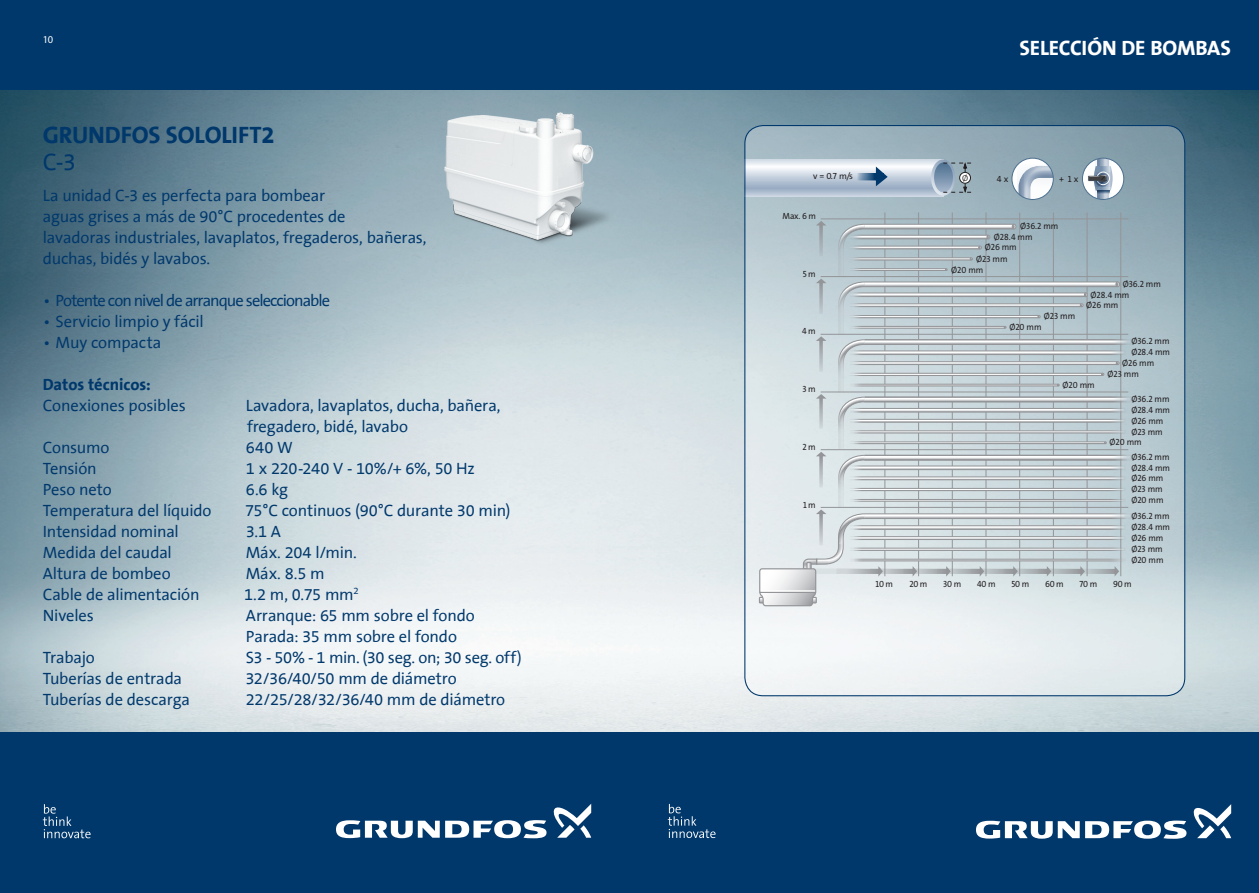
<style>
.page{position:relative;width:1259px;height:893px;background:#fff}
.page>*{position:absolute;margin:0;border:0;box-sizing:border-box;transform-origin:0 0}
.t1{font:700 24px "Grundfos The Sans";letter-spacing:-.005em;color:#00386c}
.t2{font:24px "Grundfos The Sans";color:#00386c}
.t3{font:700 21px "Grundfos The Sans";letter-spacing:-.005em;color:#fff}
.t4{font:16.5px/21px "Grundfos The Sans";letter-spacing:-.01em;color:#00386c}
.t5{font:16.5px "Grundfos The Sans";letter-spacing:-.06em;color:#00386c}
.t6{font:700 16.5px "Grundfos The Sans";letter-spacing:-.005em;color:#00386c}
.t7{font:10.5px "Myriad Pro";color:#fff}
.t8{font:9px/10.8px "Grundfos The Sans OT 5 R";color:#231f20;scale:.95 1}
.t9{font:9px "Grundfos The Sans OT 5 R";color:#231f20}
.t10{font:8.55px "The Sans Grundfos 4 SL";color:#231f20}
</style>
<div class="page">
<img style="left:0;top:89px;width:1258px;height:643px">
<img style="left:370px;top:89px;width:283px;height:199px">
<div style="left:0;top:0;width:1259px;height:89px;background:#00386c"></div>
<div style="left:0;top:732px;width:1259px;height:161px;background:#00386c"></div>
<svg style="left:976px;top:821px;width:103px;height:18px"></svg>
<svg style="left:1085px;top:821px;width:101px;height:18px"></svg>
<svg style="left:1193px;top:804px;width:38px;height:34px"></svg>
<svg style="left:336px;top:820px;width:210px;height:18px"></svg>
<svg style="left:553px;top:804px;width:38px;height:34px"></svg>
<svg style="left:43px;top:804px;width:48px;height:34px"></svg>
<svg style="left:668px;top:804px;width:47px;height:34px"></svg>
<svg style="left:745px;top:126px;width:439px;height:570px"></svg>
<hr style="left:1019px;top:212px;width:1px;height:364px;background:#939598">
<hr style="left:1053px;top:212px;width:1px;height:364px;background:#939598">
<hr style="left:1086px;top:212px;width:1px;height:364px;background:#939598">
<hr style="left:1120px;top:212px;width:1px;height:364px;background:#939598">
<hr style="left:884px;top:212px;width:1px;height:364px;background:#939598">
<hr style="left:918px;top:212px;width:1px;height:364px;background:#939598">
<hr style="left:952px;top:212px;width:1px;height:364px;background:#939598">
<hr style="left:985px;top:212px;width:1px;height:364px;background:#939598">
<hr style="left:820px;top:218px;width:308px;height:1px;background:#939598">
<svg style="left:759px;top:221px;width:372px;height:385px;background:#c4cfd3"></svg>
<div style="left:850px;top:536px;width:275px;height:4px;border:1px solid #939598"></div>
<hr style="left:850px;top:526px;width:275px;height:3px;background:#f4f5f5">
<div style="left:850px;top:525px;width:275px;height:5px;border:1px solid #939598"></div>
<svg style="left:746px;top:159px;width:185px;height:37px"></svg>
<svg style="left:1012px;top:158px;width:41px;height:41px"></svg>
<svg style="left:1017px;top:164px;width:36px;height:35px"></svg>
<div style="left:1011px;top:158px;width:42px;height:42px;border:1px solid #4c6f8f;border-radius:50%"></div>
<div style="left:1082px;top:158px;width:41px;height:41px;background:#fff;border-radius:50%"></div>
<svg style="left:1096px;top:158px;width:15px;height:40px"></svg>
<div style="left:1082px;top:158px;width:42px;height:42px;border:1px solid #4c6f8f;border-radius:50%"></div>
<div style="left:1087px;top:174px;width:20px;height:9px;background:#f8f9fb"></div>
<svg style="left:1088px;top:166px;width:24px;height:28px"></svg>
<svg style="left:931px;top:159px;width:40px;height:37px"></svg>
<svg style="left:856px;top:166px;width:32px;height:21px"></svg>
<p class="t7" style="left:43px;top:33px;width:12px">10</p>
<h1 class="t1" style="left:43px;top:122px;width:136px">GRUNDFOS SOLOLIF</h1>
<h1 class="t1" style="left:249px;top:122px;width:27px">T2</h1>
<h1 class="t2" style="left:43px;top:149px;width:35px">C-3</h1>
<p class="t4" style="left:43px;top:185px;width:385px">La unidad C-3 es perfecta para bombear<br>aguas grises a más de 90°C procedentes de<br>lavadoras industriales, lavaplatos, fregaderos, bañeras, duchas, bidés y lavabos.</p>
<p class="t5" style="left:43px;top:292px;width:289px">• Potente con nivel de arranque seleccionable</p>
<p class="t4" style="left:43px;top:312px;width:163px">• Servicio limpio y fácil</p>
<p class="t4" style="left:43px;top:333px;width:120px">• Muy compacta</p>
<p class="t6" style="left:43px;top:376px;width:110px">DATOS TÉCNICOS:</p>
<p class="t4" style="left:43px;top:396px;width:144px">Conexiones posibles</p>
<p class="t4" style="left:246px;top:396px;width:256px">Lavadora, lavaplatos, ducha, bañera, fregadero, bidé, lavabo</p>
<p class="t4" style="left:43px;top:438px;width:68px">Consumo</p>
<p class="t4" style="left:246px;top:438px;width:48px">640 W</p>
<p class="t4" style="left:43px;top:459px;width:55px">Tensión</p>
<p class="t4" style="left:246px;top:459px;width:230px">1 x 220-240 V - 10%/+ 6%, 50 Hz</p>
<p class="t4" style="left:43px;top:480px;width:71px">Peso neto</p>
<p class="t4" style="left:246px;top:480px;width:44px">6.6 kg</p>
<p class="t4" style="left:43px;top:501px;width:170px">Temperatura del líquido</p>
<p class="t4" style="left:245px;top:501px;width:267px">75°C continuos (90°C durante 30 min)</p>
<p class="t4" style="left:43px;top:522px;width:138px">Intensidad nominal</p>
<p class="t4" style="left:246px;top:522px;width:37px">3.1 A</p>
<p class="t4" style="left:43px;top:543px;width:131px">Medida del caudal</p>
<p class="t4" style="left:246px;top:543px;width:113px">Máx. 204 l/min.</p>
<p class="t4" style="left:43px;top:564px;width:129px">Altura de bombeo</p>
<p class="t4" style="left:246px;top:564px;width:81px">Máx. 8.5 m</p>
<p class="t4" style="left:43px;top:585px;width:158px">Cable de alimentación</p>
<p class="t4" style="left:244px;top:585px;width:116px">1.2 m, 0.75 mm<sup>2</sup></p>
<p class="t4" style="left:43px;top:605px;width:53px">Niveles</p>
<p class="t4" style="left:246px;top:605px;width:230px">Arranque: 65 mm sobre el fondo<br>Parada: 35 mm sobre el fondo</p>
<p class="t4" style="left:43px;top:648px;width:54px">Trabajo</p>
<p class="t4" style="left:246px;top:648px;width:277px">S3 - 50% - 1 min. (30 seg. on; 30 seg. off)</p>
<p class="t4" style="left:43px;top:669px;width:141px">Tuberías de entrada</p>
<p class="t4" style="left:245px;top:669px;width:213px">32/36/40/50 mm de diámetro</p>
<p class="t4" style="left:43px;top:690px;width:149px">Tuberías de descarga</p>
<p class="t4" style="left:246px;top:690px;width:261px">22/25/28/32/36/40 mm de diámetro</p>
<p class="t3" style="left:1019px;top:37px;width:213px">SELECCIÓN DE BOMBAS</p>
<p class="t9" style="left:813px;top:171px;width:41px">v = 0.7 m/s</p>
<p class="t10" style="left:962px;top:173px;width:8px">Ø</p>
<p class="t9" style="left:997px;top:173px;width:13px">4 x</p>
<p class="t9" style="left:1059px;top:173px;width:21px">+ 1 x</p>
<p class="t8" style="left:782px;top:211px;width:37px">Max. 6 m</p>
<p class="t8" style="left:993px;top:221px;width:69px;text-indent:26px">Ø36.2 mm<br>Ø28.4 mm</p>
<p class="t8" style="left:984px;top:242px;width:35px">Ø26 mm</p>
<p class="t8" style="left:976px;top:254px;width:34px">Ø23 mm</p>
<p class="t8" style="left:803px;top:268px;width:15px">5m</p>
<p class="t8" style="left:951px;top:264px;width:35px">Ø20 mm</p>
<p class="t8" style="left:1090px;top:279px;width:76px;text-indent:32px">Ø36.2 mm<br>Ø28.4 mm</p>
<p class="t8" style="left:1086px;top:300px;width:35px">Ø26 mm</p>
<p class="t8" style="left:1044px;top:311px;width:34px">Ø23 mm</p>
<p class="t8" style="left:802px;top:326px;width:16px">4m</p>
<p class="t8" style="left:1009px;top:321px;width:35px">Ø20 mm</p>
<p class="t8" style="left:1131px;top:336px;width:42px">Ø36.2 mm<br>Ø28.4 mm</p>
<p class="t8" style="left:1122px;top:358px;width:35px">Ø26 mm</p>
<p class="t8" style="left:1107px;top:368px;width:34px">Ø23 mm</p>
<p class="t8" style="left:802px;top:384px;width:15px">3m</p>
<p class="t8" style="left:1062px;top:379px;width:35px">Ø20 mm</p>
<p class="t8" style="left:1131px;top:394px;width:42px">Ø36.2 mm<br>Ø28.4 mm<br>Ø26 mm<br>Ø23 mm</p>
<p class="t8" style="left:802px;top:441px;width:15px">2m</p>
<p class="t8" style="left:1109px;top:437px;width:35px">Ø20 mm</p>
<p class="t8" style="left:803px;top:499px;width:15px">1 m</p>
<p class="t8" style="left:1131px;top:451px;width:42px">Ø36.2 mm<br>Ø28.4 mm<br>Ø26 mm<br>Ø23 mm<br>Ø20 mm</p>
<p class="t8" style="left:1131px;top:511px;width:42px">Ø36.2 mm<br>Ø28.4 mm<br>Ø26 mm<br>Ø23 mm<br>Ø20 mm</p>
<p class="t8" style="left:875px;top:579px;width:20px">10m</p>
<p class="t8" style="left:909px;top:579px;width:20px">20m</p>
<p class="t8" style="left:943px;top:579px;width:20px">30m</p>
<p class="t8" style="left:977px;top:579px;width:21px">40 m</p>
<p class="t8" style="left:1011px;top:579px;width:20px">50 m</p>
<p class="t8" style="left:1045px;top:579px;width:21px">60 m</p>
<p class="t8" style="left:1079px;top:579px;width:20px">70m</p>
<p class="t8" style="left:1113px;top:579px;width:21px">90 m</p>
</div>
